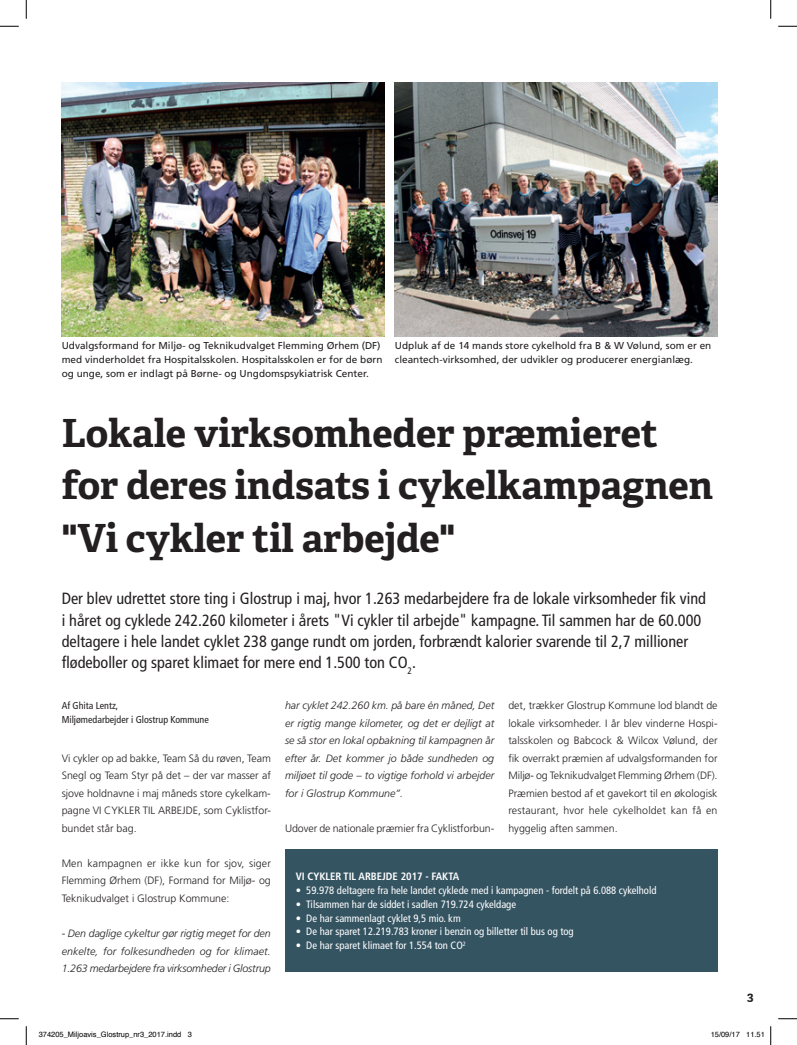
<style>
.page{position:relative;width:797px;height:1045px;background:#fff}
.page>*{position:absolute;margin:0;border:0;box-sizing:border-box;transform-origin:0 0}
.t1{font:700 38.75px/52.5px "Adelle Basic";color:#231f20}
.t2{font:condensed 16.25px/21.2px "Frutiger LT Std";color:#231f20}
.t3{font:700 12.5px "Adelle Basic";color:#231f20}
.t4{font:300 10.62px/17.5px "Frutiger LT Std";color:#231f20;text-align:justify}
.t5{font:italic 300 10.62px/17.5px "Frutiger LT Std";color:#231f20;text-align:justify}
.t6{font:condensed 10.62px "Frutiger";color:#fff}
.t7{font:700 condensed 10.62px "Frutiger";color:#fff}
.t8{font:10px/13.8px "Frutiger LT Std";color:#231f20}
.t9{font:condensed 10px/13.8px "Frutiger LT Std";color:#231f20}
.t10{font:7.5px "Helvetica";color:#000}
</style>
<div class="page">
<div style="left:285px;top:849px;width:432px;height:123px;background:#355462"></div>
<img style="left:62px;top:82px;width:322px;height:254px">
<img style="left:395px;top:82px;width:322px;height:254px">
<svg style="left:0;top:25px;width:19px;height:2px"></svg>
<svg style="left:778px;top:25px;width:19px;height:2px"></svg>
<svg style="left:0;top:1018px;width:19px;height:1px"></svg>
<svg style="left:778px;top:1018px;width:19px;height:1px"></svg>
<svg style="left:25px;top:0;width:2px;height:19px"></svg>
<svg style="left:25px;top:1026px;width:2px;height:19px"></svg>
<svg style="left:770px;top:0;width:1px;height:19px"></svg>
<svg style="left:770px;top:1026px;width:1px;height:19px"></svg>
<p class="t8" style="left:62px;top:339px;width:322px">Udvalgsformand for Miljø- og Teknikudvalget Flemming Ørhem (DF) med vinderholdet fra Hospitalsskolen. Hospitalsskolen er for de børn og unge, som er indlagt på Børne- og Ungdomspsykiatrisk Center.</p>
<p class="t8" style="left:395px;top:339px;width:318px">Udpluk af de 14 mands store cykelhold fra B &amp; W Vølund, som er en cleantech-virksomhed, der udvikler og producerer energianlæg.</p>
<h1 class="t1" style="left:62px;top:407px;width:653px">Lokale virksomheder præmieret for deres indsats i cykelkampagnen "Vi cykler til arbejde"</h1>
<p class="t2" style="left:62px;top:588px;width:646px">Der blev udrettet store ting i Glostrup i maj, hvor 1.263 medarbejdere fra de lokale virksomheder fik vind i håret og cyklede 242.260 kilometer i årets "Vi cykler til arbejde" kampagne. Til sammen har de 60.000 deltagere i hele landet cyklet 238 gange rundt om jorden, forbrændt kalorier svarende til 2,7 millioner flødeboller og sparet klimaet for mere end 1.500 ton CO<sub>2</sub>.</p>
<p class="t9" style="left:62px;top:699px;width:148px">Af Ghita Lentz,<br>Miljømedarbejder i Glostrup Kommune</p>
<p class="t4" style="left:62px;top:749px;width:211px">Vi cykler op ad bakke, Team Så du røven, Team Snegl og Team Styr på det – der var masser af sjove holdnavne i maj måneds store cykelkam&shy;pagne VI CYKLER TIL ARBEJDE, som Cyklistfor&shy;bundet står bag.</p>
<p class="t4" style="left:62px;top:854px;width:211px">Men kampagnen er ikke kun for sjov, siger Flemming Ørhem (DF), Formand for Miljø- og Teknikudvalget i Glostrup Kommune:</p>
<p class="t5" style="left:62px;top:924px;width:211px">- Den daglige cykeltur gør rigtig meget for den enkelte, for folkesundheden og for klimaet.<br>1.263 medarbejdere fra virksomheder i Glostrup</p>
<p class="t5" style="left:285px;top:697px;width:211px">har cyklet 242.260 km. på bare én måned, Det er rigtig mange kilometer, og det er dejligt at se så stor en lokal opbakning til kampagnen år efter år. Det kommer jo både sundheden og miljøet til gode – to vigtige forhold vi arbejder for i Glostrup Kommune”.</p>
<p class="t4" style="left:285px;top:819px;width:211px">Udover de nationale præmier fra Cyklistforbun-</p>
<p class="t4" style="left:508px;top:697px;width:211px">det, trækker Glostrup Kommune lod blandt de lokale virksomheder. I år blev vinderne Hospi&shy;talsskolen og Babcock &amp; Wilcox Vølund, der fik overrakt præmien af udvalgsformanden for Miljø- og Teknikudvalget Flemming Ørhem (DF).<br>Præmien bestod af et gavekort til en økologisk restaurant, hvor hele cykelholdet kan få en hyggelig aften sammen.</p>
<p class="t7" style="left:296px;top:870px;width:165px">VI CYKLER TIL ARBEJDE 2017 - FAKTA</p>
<p class="t6" style="left:296px;top:884px;width:362px">• 59.978 deltagere fra hele landet cyklede med i kampagnen - fordelt på 6.088 cykelhold</p>
<p class="t6" style="left:296px;top:898px;width:222px">• Tilsammen har de siddet i sadlen 719.724 cykeldage</p>
<p class="t6" style="left:296px;top:911px;width:166px">• De har sammenlagt cyklet 9,5 mio. km</p>
<p class="t6" style="left:296px;top:925px;width:279px">• De har sparet 12.219.783 kroner i benzin og billetter til bus og tog</p>
<p class="t6" style="left:296px;top:939px;width:172px">• De har sparet klimaet for 1.554 ton CO<sup>2</sup></p>
<p class="t3" style="left:747px;top:988px;width:8px">3</p>
<p class="t10" style="left:39px;top:1029px;width:154px">374205_Miljoavis_Glostrup_nr3_2017.indd 3</p>
<p class="t10" style="left:710px;top:1029px;width:56px">15/09/17 11.51</p>
</div>
